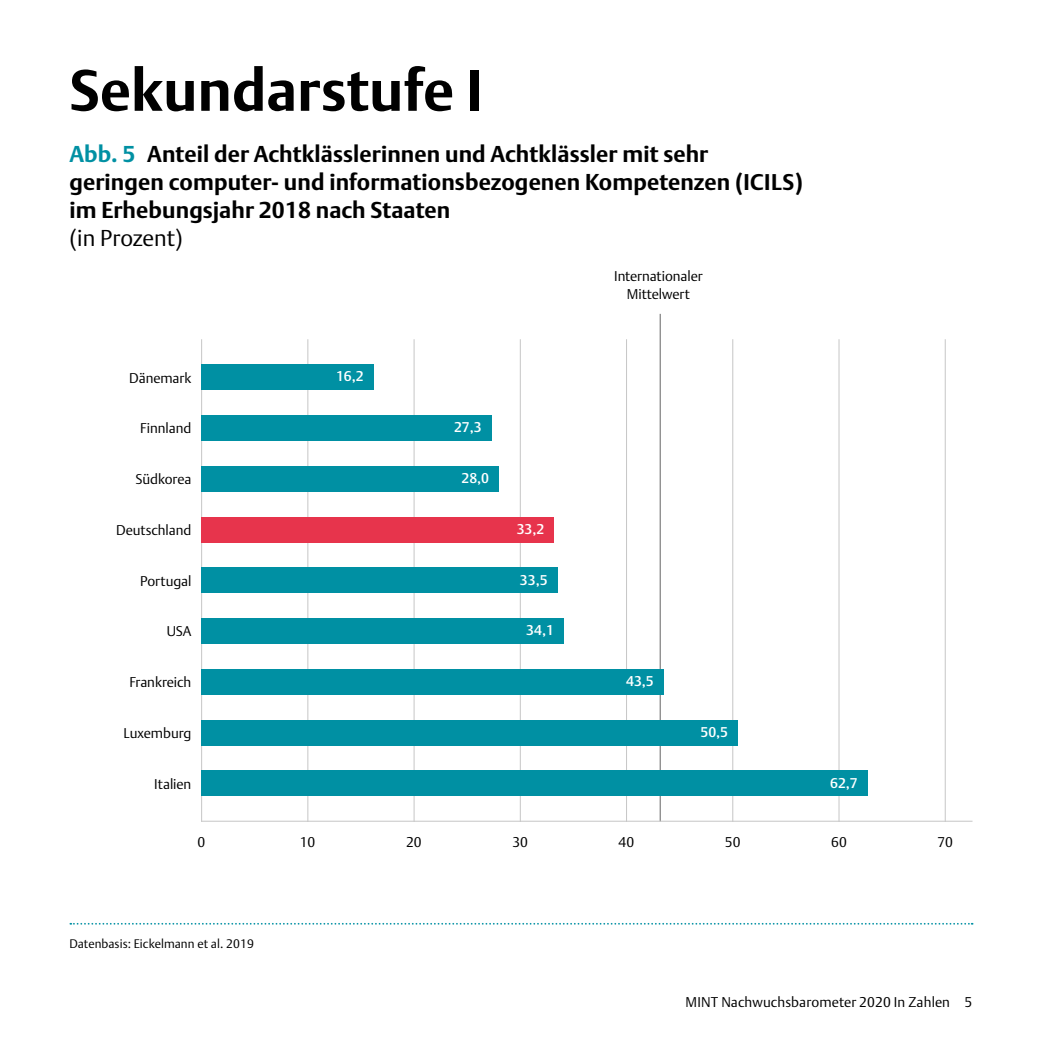
<style>
.page{position:relative;width:1042px;height:1042px;background:#fff}
.page>*{position:absolute;margin:0;border:0;box-sizing:border-box;transform-origin:0 0}
.t1{font:700 57.75px "DTL Argo T";letter-spacing:.005em;color:#000}
.t2{font:700 22.75px/28px "DTL Argo T";letter-spacing:.005em;color:#000}
.t3{font:300 22.75px "DTL Argo T";letter-spacing:-.005em;color:#000}
.t4{font:300 14px/17.5px "DTL Argo T";color:#000;text-align:center}
.t5{font:500 14px "DTL Argo T";color:#fff}
.t6{font:300 12.25px "DTL Argo T";letter-spacing:.01em;color:#000}
.s1{color:#0090a3}
.s2{font-size:22.57px}
</style>
<div class="page">
<hr style="left:660px;top:314px;width:1px;height:507px;background:#646363">
<hr style="left:201px;top:339px;width:1px;height:483px;background:#c6c6c6">
<hr style="left:307px;top:339px;width:1px;height:483px;background:#c6c6c6">
<hr style="left:414px;top:339px;width:1px;height:483px;background:#c6c6c6">
<hr style="left:520px;top:339px;width:1px;height:483px;background:#c6c6c6">
<hr style="left:626px;top:339px;width:1px;height:483px;background:#c6c6c6">
<hr style="left:732px;top:339px;width:1px;height:483px;background:#c6c6c6">
<hr style="left:838px;top:339px;width:1px;height:483px;background:#c6c6c6">
<hr style="left:945px;top:339px;width:1px;height:483px;background:#c6c6c6">
<svg style="left:70px;top:923px;width:902px;height:1px"></svg>
<div style="left:201px;top:720px;width:537px;height:25px;background:#0090a3"></div>
<div style="left:201px;top:771px;width:667px;height:25px;background:#0090a3"></div>
<div style="left:201px;top:365px;width:173px;height:25px;background:#0090a3"></div>
<div style="left:201px;top:415px;width:290px;height:26px;background:#0090a3"></div>
<div style="left:201px;top:466px;width:298px;height:25px;background:#0090a3"></div>
<div style="left:201px;top:517px;width:353px;height:25px;background:#e7344c"></div>
<div style="left:201px;top:568px;width:356px;height:25px;background:#0090a3"></div>
<div style="left:201px;top:618px;width:363px;height:26px;background:#0090a3"></div>
<div style="left:201px;top:669px;width:463px;height:25px;background:#0090a3"></div>
<hr style="left:201px;top:821px;width:771px;height:1px;background:#c6c6c6">
<h1 class="t1" style="left:69px;top:56px;width:414px">Sekundarstufe I</h1>
<h2 class="t2" style="left:69px;top:139px;width:735px"><span class="s1">Abb. 5</span> Anteil der Achtklässlerinnen und Achtklässler mit sehr geringen computer- und informationsbezogenen Kompetenzen (<span class="s2">ICILS</span>) im Erhebungsjahr 2018 nach Staaten</h2>
<h2 class="t3" style="left:69px;top:224px;width:115px">(in Prozent)</h2>
<p class="t4" style="left:614px;top:268px;width:90px">Internationaler<br>Mittelwert</p>
<p class="t4" style="left:129px;top:369px;width:64px">Dänemark</p>
<p class="t5" style="left:336px;top:368px;width:29px">16,2</p>
<p class="t4" style="left:140px;top:420px;width:53px">Finnland</p>
<p class="t5" style="left:454px;top:419px;width:29px">27,3</p>
<p class="t4" style="left:135px;top:470px;width:58px">Südkorea</p>
<p class="t5" style="left:461px;top:470px;width:29px">28,0</p>
<p class="t4" style="left:116px;top:521px;width:77px">Deutschland</p>
<p class="t5" style="left:517px;top:520px;width:29px">33,2</p>
<p class="t4" style="left:140px;top:572px;width:53px">Portugal</p>
<p class="t5" style="left:520px;top:571px;width:29px">33,5</p>
<p class="t4" style="left:167px;top:622px;width:26px">USA</p>
<p class="t5" style="left:526px;top:622px;width:29px">34,1</p>
<p class="t4" style="left:129px;top:673px;width:64px">Frankreich</p>
<p class="t5" style="left:626px;top:673px;width:29px">43,5</p>
<p class="t4" style="left:124px;top:724px;width:69px">Luxemburg</p>
<p class="t4" style="left:154px;top:775px;width:39px">Italien</p>
<p class="t5" style="left:700px;top:723px;width:29px">50,5</p>
<p class="t5" style="left:830px;top:774px;width:29px">62,7</p>
<p class="t4" style="left:197px;top:833px;width:9px">0</p>
<p class="t4" style="left:300px;top:833px;width:17px">10</p>
<p class="t4" style="left:406px;top:833px;width:17px">20</p>
<p class="t4" style="left:512px;top:833px;width:17px">30</p>
<p class="t4" style="left:618px;top:833px;width:17px">40</p>
<p class="t4" style="left:725px;top:833px;width:17px">50</p>
<p class="t4" style="left:831px;top:833px;width:17px">60</p>
<p class="t4" style="left:937px;top:833px;width:17px">70</p>
<p class="t6" style="left:69px;top:936px;width:186px">Datenbasis: Eickelmann et al. 2019</p>
<p class="t4" style="left:685px;top:993px;width:288px">MINT Nachwuchsbarometer 2020 In Zahlen 5</p>
</div>
